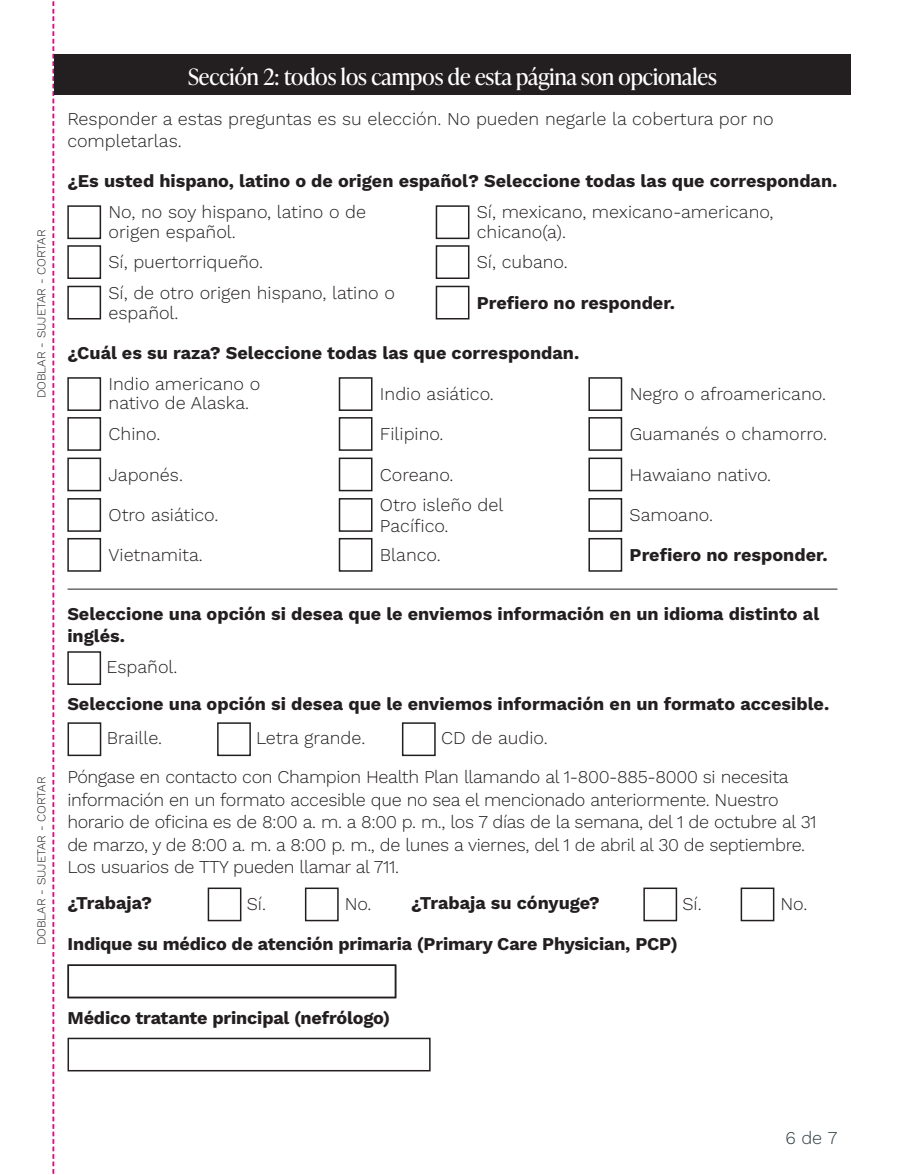
<style>
.page{position:relative;width:905px;height:1175px;background:#fff}
.page>*{position:absolute;margin:0;border:0;box-sizing:border-box;transform-origin:0 0}
.t1{font:22.5px "Ivy Presto Headline";color:#fff}
.t2{font:300 18px/19.5px "Work Sans";color:#231f20}
.t3{font:700 18px/21.6px "Work Sans";color:#231f20}
.t4{font:300 18px/22.5px "Work Sans";letter-spacing:-.02em;color:#231f20}
.t5{font:300 18px "Work Sans";color:#2e3c40}
.t6{font:300 12px "Work Sans";color:#231f20}
.s1{font-weight:300}
</style>
<div class="page">
<svg style="left:53px;top:1px;width:1px;height:1173px"></svg>
<div style="left:54px;top:54px;width:796px;height:41px;background:#231f20"></div>
<div style="left:67px;top:651px;width:34px;height:34px;border:2px solid #231f20"></div>
<div style="left:67px;top:205px;width:34px;height:34px;border:2px solid #231f20"></div>
<div style="left:67px;top:377px;width:34px;height:34px;border:2px solid #231f20"></div>
<div style="left:339px;top:377px;width:33px;height:34px;border:2px solid #231f20"></div>
<div style="left:588px;top:377px;width:34px;height:34px;border:2px solid #231f20"></div>
<div style="left:67px;top:498px;width:34px;height:34px;border:2px solid #231f20"></div>
<div style="left:339px;top:498px;width:33px;height:34px;border:2px solid #231f20"></div>
<div style="left:588px;top:498px;width:34px;height:34px;border:2px solid #231f20"></div>
<div style="left:435px;top:205px;width:34px;height:34px;border:2px solid #231f20"></div>
<div style="left:67px;top:245px;width:34px;height:34px;border:2px solid #231f20"></div>
<div style="left:67px;top:417px;width:34px;height:34px;border:2px solid #231f20"></div>
<div style="left:339px;top:417px;width:33px;height:34px;border:2px solid #231f20"></div>
<div style="left:588px;top:417px;width:34px;height:34px;border:2px solid #231f20"></div>
<div style="left:67px;top:538px;width:34px;height:33px;border:2px solid #231f20"></div>
<div style="left:339px;top:538px;width:33px;height:33px;border:2px solid #231f20"></div>
<div style="left:435px;top:245px;width:34px;height:34px;border:2px solid #231f20"></div>
<div style="left:67px;top:286px;width:34px;height:33px;border:2px solid #231f20"></div>
<div style="left:67px;top:457px;width:34px;height:34px;border:2px solid #231f20"></div>
<div style="left:339px;top:457px;width:33px;height:34px;border:2px solid #231f20"></div>
<div style="left:588px;top:457px;width:34px;height:34px;border:2px solid #231f20"></div>
<div style="left:588px;top:538px;width:34px;height:33px;border:2px solid #231f20"></div>
<div style="left:435px;top:286px;width:34px;height:33px;border:2px solid #231f20"></div>
<div style="left:402px;top:722px;width:33px;height:34px;border:2px solid #231f20"></div>
<div style="left:217px;top:722px;width:34px;height:34px;border:2px solid #231f20"></div>
<div style="left:68px;top:722px;width:33px;height:34px;border:2px solid #231f20"></div>
<div style="left:208px;top:887px;width:33px;height:34px;border:2px solid #231f20"></div>
<div style="left:643px;top:887px;width:34px;height:34px;border:2px solid #231f20"></div>
<div style="left:305px;top:887px;width:34px;height:34px;border:2px solid #231f20"></div>
<div style="left:740px;top:887px;width:34px;height:34px;border:2px solid #231f20"></div>
<hr style="left:68px;top:588px;width:769px;height:1px;background:#231f20">
<div style="left:68px;top:964px;width:328px;height:34px;border:2px solid #231f20"></div>
<div style="left:68px;top:1037px;width:362px;height:34px;border:2px solid #231f20"></div>
<p class="t6" style="left:34px;top:398px;width:170px;rotate:-90deg">DOBLAR - SUJETAR - CORTAR</p>
<p class="t6" style="left:34px;top:945px;width:170px;rotate:-90deg">DOBLAR - SUJETAR - CORTAR</p>
<p class="t1" style="left:188px;top:60px;width:530px">Sección 2: todos los campos de esta página son opcionales</p>
<p class="t2" style="left:67px;top:107px;width:707px;line-height:22.5px">Responder a estas preguntas es su elección. No pueden negarle la cobertura por no completarlas.</p>
<p class="t3" style="left:67px;top:170px;width:771px">¿Es usted hispano, latino o de origen español? Seleccione todas las que correspondan.</p>
<p class="t2" style="left:109px;top:202px;width:259px">No, no soy hispano, latino o de origen español.</p>
<p class="t2" style="left:477px;top:202px;width:298px">Sí, mexicano, mexicano-americano, chicano(a).</p>
<p class="t2" style="left:108px;top:252px;width:156px">Sí, puertorriqueño.</p>
<p class="t2" style="left:477px;top:252px;width:92px">Sí, cubano.</p>
<p class="t2" style="left:108px;top:283px;width:288px">Sí, de otro origen hispano, latino o español.</p>
<p class="t3" style="left:477px;top:292px;width:200px">Prefiero no responder.</p>
<p class="t3" style="left:67px;top:342px;width:513px">¿Cuál es su raza? Seleccione todas las que correspondan.</p>
<p class="t2" style="left:109px;top:374px;width:153px">Indio americano o nativo de Alaska.</p>
<p class="t2" style="left:380px;top:384px;width:115px">Indio asiático.</p>
<p class="t2" style="left:629px;top:384px;width:198px">Negro o afroamericano.</p>
<p class="t2" style="left:109px;top:424px;width:53px">Chino.</p>
<p class="t2" style="left:380px;top:424px;width:65px">Filipino.</p>
<p class="t2" style="left:629px;top:424px;width:199px">Guamanés o chamorro.</p>
<p class="t2" style="left:108px;top:465px;width:76px">Japonés.</p>
<p class="t2" style="left:380px;top:465px;width:75px">Coreano.</p>
<p class="t2" style="left:629px;top:465px;width:143px">Hawaiano nativo.</p>
<p class="t2" style="left:108px;top:505px;width:111px">Otro asiático.</p>
<p class="t2" style="left:380px;top:494px;width:125px;line-height:21px">Otro isleño del<br>Pacífico.</p>
<p class="t2" style="left:629px;top:505px;width:85px">Samoano.</p>
<p class="t2" style="left:108px;top:545px;width:96px">Vietnamita.</p>
<p class="t2" style="left:380px;top:545px;width:62px">Blanco.</p>
<p class="t3" style="left:629px;top:544px;width:200px">Prefiero no responder.</p>
<p class="t3" style="left:67px;top:603px;width:753px">Seleccione una opción si desea que le enviemos información en un idioma distinto al inglés.</p>
<p class="t2" style="left:106px;top:657px;width:72px">Español.</p>
<p class="t3" style="left:67px;top:693px;width:763px">Seleccione una opción si desea que le enviemos información en un formato accesible.</p>
<p class="t2" style="left:107px;top:728px;width:57px">Braille.</p>
<p class="t2" style="left:256px;top:728px;width:111px">Letra grande.</p>
<p class="t2" style="left:441px;top:728px;width:108px">CD de audio.</p>
<p class="t4" style="left:67px;top:766px;width:750px">Póngase en contacto con Champion Health Plan llamando al 1-800-885-8000 si necesita información en un formato accesible que no sea el mencionado anteriormente. Nuestro horario de oficina es de 8:00 a. m. a 8:00 p. m., los 7 días de la semana, del 1 de octubre al 31 de marzo, y de 8:00 a. m. a 8:00 p. m., de lunes a viernes, del 1 de abril al 30 de septiembre.<br>Los usuarios de TTY pueden llamar al 711.</p>
<p class="t3" style="left:68px;top:891px;width:86px">¿Trabaja?</p>
<p class="t2" style="left:247px;top:893px;width:21px">Sí.</p>
<p class="t3" style="left:345px;top:891px;width:257px"><span class="s1">No.</span> ¿Trabaja su cónyuge?</p>
<p class="t2" style="left:682px;top:893px;width:21px">Sí.</p>
<p class="t2" style="left:780px;top:893px;width:28px">No.</p>
<p class="t3" style="left:68px;top:933px;width:612px">Indique su médico de atención primaria (Primary Care Physician, PCP)</p>
<p class="t3" style="left:68px;top:1006px;width:324px">Médico tratante principal (nefrólogo)</p>
<p class="t5" style="left:785px;top:1127px;width:54px">6 de 7</p>
</div>
